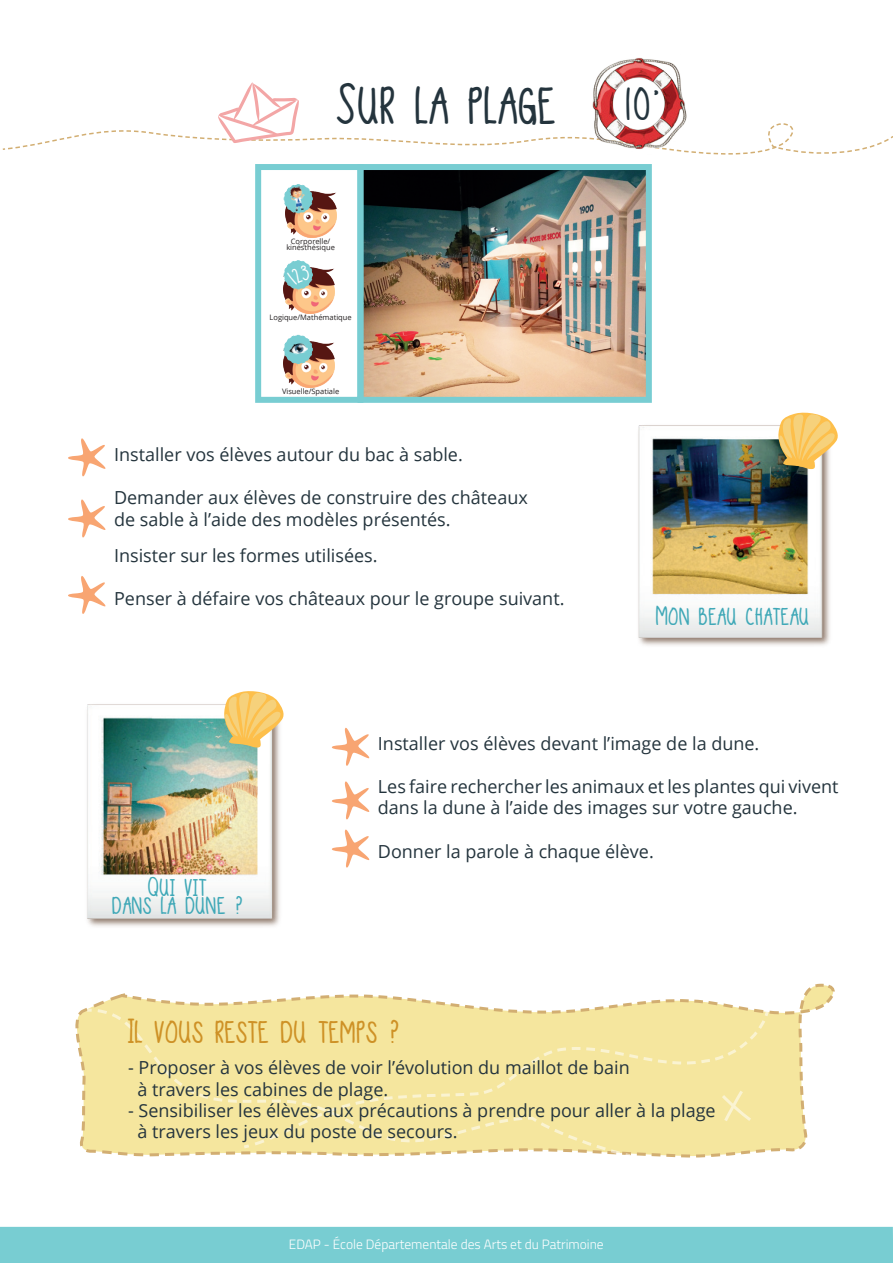
<style>
.page{position:relative;width:893px;height:1263px;background:#fff}
.page>*{position:absolute;margin:0;border:0;box-sizing:border-box;transform-origin:0 0}
.t1{font:700 45px "DJB Sand Shoesanda Fez";color:#24343d}
.t2{font:700 36px "DJB Sand Shoesanda Fez";color:#24343d}
.t3{font:700 27px "DJB Sand Shoesanda Fez";color:#ce9126}
.t4{font:700 21px/18px "DJB Sand Shoesanda Fez";color:#3fa8b7;text-align:center}
.t5{font:18px/21.6px "Open Sans";color:#24343d}
.t6{font:300 13.5px "Titillium Web";color:#fff}
.t7{font:7.5px/6.3px "Open Sans";color:#231f20;text-align:center}
</style>
<div class="page">
<img style="left:595px;top:58px;width:86px;height:24px">
<img style="left:364px;top:171px;width:281px;height:225px">
<div style="left:357px;top:164px;width:295px;height:239px;border:6px solid #78cdd2"></div>
<img style="left:285px;top:191px;width:51px;height:46px">
<svg style="left:283px;top:184px;width:30px;height:30px"></svg>
<img style="left:289px;top:186px;width:18px;height:26px">
<img style="left:284px;top:267px;width:51px;height:47px">
<img style="left:284px;top:341px;width:51px;height:46px">
<svg style="left:283px;top:335px;width:30px;height:29px"></svg>
<img style="left:288px;top:342px;width:20px;height:14px">
<div style="left:255px;top:164px;width:108px;height:239px;border:6px solid #78cdd2"></div>
<svg style="left:68px;top:438px;width:38px;height:39px"></svg>
<svg style="left:68px;top:499px;width:38px;height:39px"></svg>
<svg style="left:68px;top:576px;width:38px;height:38px"></svg>
<svg style="left:331px;top:728px;width:39px;height:38px"></svg>
<svg style="left:332px;top:781px;width:38px;height:39px"></svg>
<svg style="left:332px;top:829px;width:38px;height:39px"></svg>
<svg style="left:827px;top:984px;width:8px;height:19px"></svg>
<svg style="left:75px;top:984px;width:741px;height:174px"></svg>
<img style="left:638px;top:425px;width:192px;height:221px">
<svg style="left:778px;top:412px;width:60px;height:57px"></svg>
<img style="left:87px;top:704px;width:193px;height:223px">
<svg style="left:224px;top:691px;width:60px;height:57px"></svg>
<svg style="left:2px;top:82px;width:891px;height:83px"></svg>
<div style="left:0;top:1227px;width:893px;height:36px;background:#78cdd2"></div>
<svg style="left:283px;top:260px;width:30px;height:30px"></svg>
<h1 class="t1" style="left:337px;top:75px;width:222px">Sur la plage</h1>
<h2 class="t2" style="left:623px;top:81px;width:39px">10’</h2>
<p class="t7" style="left:286px;top:238px;width:50px">Corporelle/ kinésthésique</p>
<p class="t7" style="left:270px;top:314px;width:84px">Logique/Mathématique</p>
<p class="t7" style="left:282px;top:388px;width:59px">Visuelle/Spatiale</p>
<p class="t5" style="left:114px;top:443px;width:350px">Installer vos élèves autour du bac à sable.</p>
<p class="t5" style="left:114px;top:487px;width:415px">Demander aux élèves de construire des châteaux de sable à l’aide des modèles présentés.</p>
<p class="t5" style="left:114px;top:544px;width:265px">Insister sur les formes utilisées.</p>
<p class="t5" style="left:114px;top:587px;width:452px">Penser à défaire vos châteaux pour le groupe suivant.</p>
<p class="t4" style="left:656px;top:607px;width:155px">Mon beau chateau</p>
<p class="t4" style="left:113px;top:879px;width:132px">Qui vit<br>dans la dune ?</p>
<p class="t5" style="left:378px;top:732px;width:383px">Installer vos élèves devant l’image de la dune.</p>
<p class="t5" style="left:378px;top:775px;width:462px">Les faire rechercher les animaux et les plantes qui vivent dans la dune à l’aide des images sur votre gauche.</p>
<p class="t5" style="left:378px;top:840px;width:277px">Donner la parole à chaque élève.</p>
<h3 class="t3" style="left:128px;top:1014px;width:273px">Il vous reste du temps ?</h3>
<p class="t5" style="left:137px;top:1056px;width:494px;text-indent:-9px">- Proposer à vos élèves de voir l’évolution du maillot de bain à travers les cabines de plage.</p>
<p class="t5" style="left:137px;top:1099px;width:580px;line-height:21px;text-indent:-9px">- Sensibiliser les élèves aux précautions à prendre pour aller à la plage à travers les jeux du poste de secours.</p>
<p class="t6" style="left:289px;top:1235px;width:316px">EDAP - École Départementale des Arts et du Patrimoine</p>
</div>
